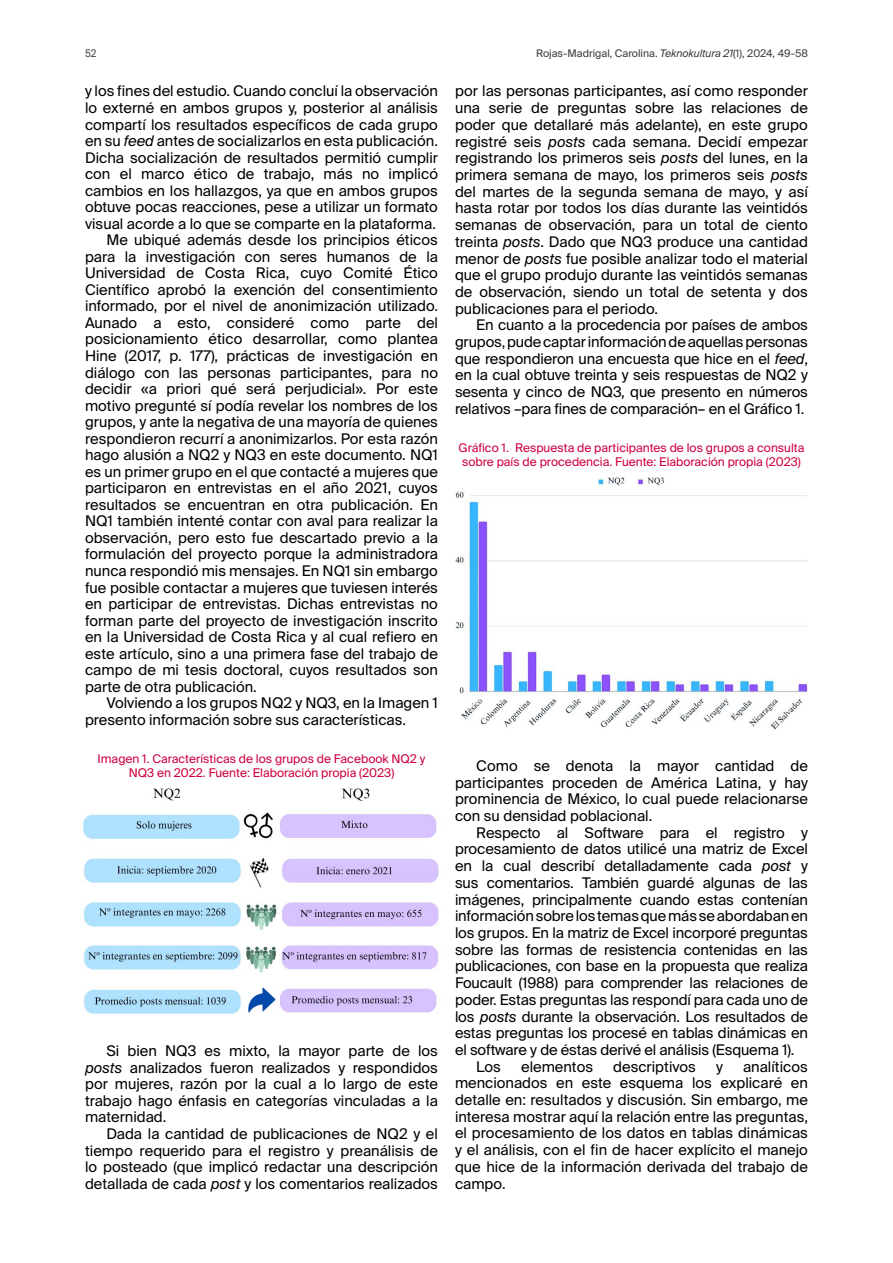
<style>
.page{position:relative;width:893px;height:1263px;background:#fff}
.page>*{position:absolute;margin:0;border:0;box-sizing:border-box;transform-origin:0 0}
.t1{font:14.7px/16.5px "Suisse Intl";color:#000;text-align:justify}
.Título_elemento{font:12px/13.5px "Suisse Intl";color:#cf003d;text-align:center}
.t2{font:10.5px "Suisse Intl";color:#3c3c3b}
.t3{font:10.5px "Suisse Intl";color:#3c3c3b;scale:.9 1}
.s1{font-style:italic}
</style>
<div class="page">
<img style="left:83px;top:788px;width:356px;height:226px">
<img style="left:455px;top:478px;width:353px;height:251px">
<p class="t3" style="left:85px;top:47px;width:14px">52</p>
<p class="t2" style="left:536px;top:47px;width:273px">Rojas-Madrigal, Carolina. <span class="s1">Teknokultura 21</span>(1), 2024, 49-58</p>
<p class="t1" style="left:85px;top:83px;width:354px">y los fines del estudio. Cuando concluí la observación lo externé en ambos grupos y, posterior al análisis compartí los resultados específicos de cada grupo en su <span class="s1">feed</span> antes de socializarlos en esta publicación.<br>Dicha socialización de resultados permitió cumplir con el marco ético de trabajo, más no implicó cambios en los hallazgos, ya que en ambos grupos obtuve pocas reacciones, pese a utilizar un formato visual acorde a lo que se comparte en la plataforma.</p>
<p class="t1" style="left:85px;top:232px;width:354px;text-indent:21px">Me ubiqué además desde los principios éticos para la investigación con seres humanos de la Universidad de Costa Rica, cuyo Comité Ético Científico aprobó la exención del consentimiento informado, por el nivel de anonimización utilizado.<br>Aunado a esto, consideré como parte del posicionamiento ético desarrollar, como plantea Hine (2017, p. 177), prácticas de investigación en diálogo con las personas participantes, para no decidir «a priori qué será perjudicial». Por este motivo pregunté sí podía revelar los nombres de los grupos, y ante la negativa de una mayoría de quienes respondieron recurrí a anonimizarlos. Por esta razón hago alusión a NQ2 y NQ3 en este documento. NQ1 es un primer grupo en el que contacté a mujeres que participaron en entrevistas en el año 2021, cuyos resultados se encuentran en otra publicación. En NQ1 también intenté contar con aval para realizar la observación, pero esto fue descartado previo a la formulación del proyecto porque la administradora nunca respondió mis mensajes. En NQ1 sin embargo fue posible contactar a mujeres que tuviesen interés en participar de entrevistas. Dichas entrevistas no forman parte del proyecto de investigación inscrito en la Universidad de Costa Rica y al cual refiero en este artículo, sino a una primera fase del trabajo de campo de mi tesis doctoral, cuyos resultados son parte de otra publicación.</p>
<p class="t1" style="left:85px;top:695px;width:354px;text-indent:21px">Volviendo a los grupos NQ2 y NQ3, en la Imagen 1 presento información sobre sus características.</p>
<p class="Título_elemento" style="left:98px;top:752px;width:329px">Imagen 1. Características de los grupos de Facebook NQ2 y<br>NQ3 en 2022. Fuente: Elaboración propia (2023)</p>
<p class="t1" style="left:455px;top:83px;width:354px">por las personas participantes, así como responder una serie de preguntas sobre las relaciones de poder que detallaré más adelante), en este grupo registré seis <span class="s1">posts</span> cada semana. Decidí empezar registrando los primeros seis <span class="s1">posts</span> del lunes, en la primera semana de mayo, los primeros seis <span class="s1">posts </span>del martes de la segunda semana de mayo, y así hasta rotar por todos los días durante las veintidós semanas de observación, para un total de ciento treinta <span class="s1">posts</span>. Dado que NQ3 produce una cantidad menor de <span class="s1">posts</span> fue posible analizar todo el material que el grupo produjo durante las veintidós semanas de observación, siendo un total de setenta y dos publicaciones para el periodo.</p>
<p class="t1" style="left:455px;top:317px;width:354px;text-indent:21px">En cuanto a la procedencia por países de ambos grupos, pude captar información de aquellas personas que respondieron una encuesta que hice en el <span class="s1">feed</span>, en la cual obtuve treinta y seis respuestas de NQ2 y sesenta y cinco de NQ3, que presento en números relativos –para fines de comparación– en el Gráfico 1.</p>
<p class="Título_elemento" style="left:458px;top:441px;width:348px">Gráfico 1. Respuesta de participantes de los grupos a consulta sobre país de procedencia. Fuente: Elaboración propia (2023)</p>
<p class="t1" style="left:455px;top:757px;width:354px;text-indent:21px">Como se denota la mayor cantidad de participantes proceden de América Latina, y hay prominencia de México, lo cual puede relacionarse con su densidad poblacional.</p>
<p class="t1" style="left:455px;top:824px;width:354px;text-indent:21px">Respecto al Software para el registro y procesamiento de datos utilicé una matriz de Excel en la cual describí detalladamente cada <span class="s1">post</span> y sus comentarios. También guardé algunas de las imágenes, principalmente cuando estas contenían información sobre los temas que más se abordaban en los grupos. En la matriz de Excel incorporé preguntas sobre las formas de resistencia contenidas en las publicaciones, con base en la propuesta que realiza Foucault (1988) para comprender las relaciones de poder. Estas preguntas las respondí para cada uno de los <span class="s1">posts</span> durante la observación. Los resultados de estas preguntas los procesé en tablas dinámicas en el software y de éstas derivé el análisis (Esquema 1).</p>
<p class="t1" style="left:476px;top:1058px;width:26px">Los</p>
<p class="t1" style="left:521px;top:1058px;width:73px">elementos</p>
<p class="t1" style="left:613px;top:1058px;width:84px">descriptivos</p>
<p class="t1" style="left:716px;top:1058px;width:8px">y</p>
<p class="t1" style="left:85px;top:1043px;width:354px;text-indent:21px">Si bien NQ3 es mixto, la mayor parte de los <span class="s1">posts</span> analizados fueron realizados y respondidos por mujeres, razón por la cual a lo largo de este trabajo hago énfasis en categorías vinculadas a la maternidad.</p>
<p class="t1" style="left:85px;top:1126px;width:354px;text-indent:21px">Dada la cantidad de publicaciones de NQ2 y el tiempo requerido para el registro y preanálisis de lo posteado (que implicó redactar una descripción detallada de cada <span class="s1">post</span> y los comentarios realizados</p>
<p class="t1" style="left:455px;top:1058px;width:354px;text-indent:288px">analíticos mencionados en este esquema los explicaré en detalle en: resultados y discusión. Sin embargo, me interesa mostrar aquí la relación entre las preguntas, el procesamiento de los datos en tablas dinámicas y el análisis, con el fin de hacer explícito el manejo que hice de la información derivada del trabajo de campo.</p>
</div>
